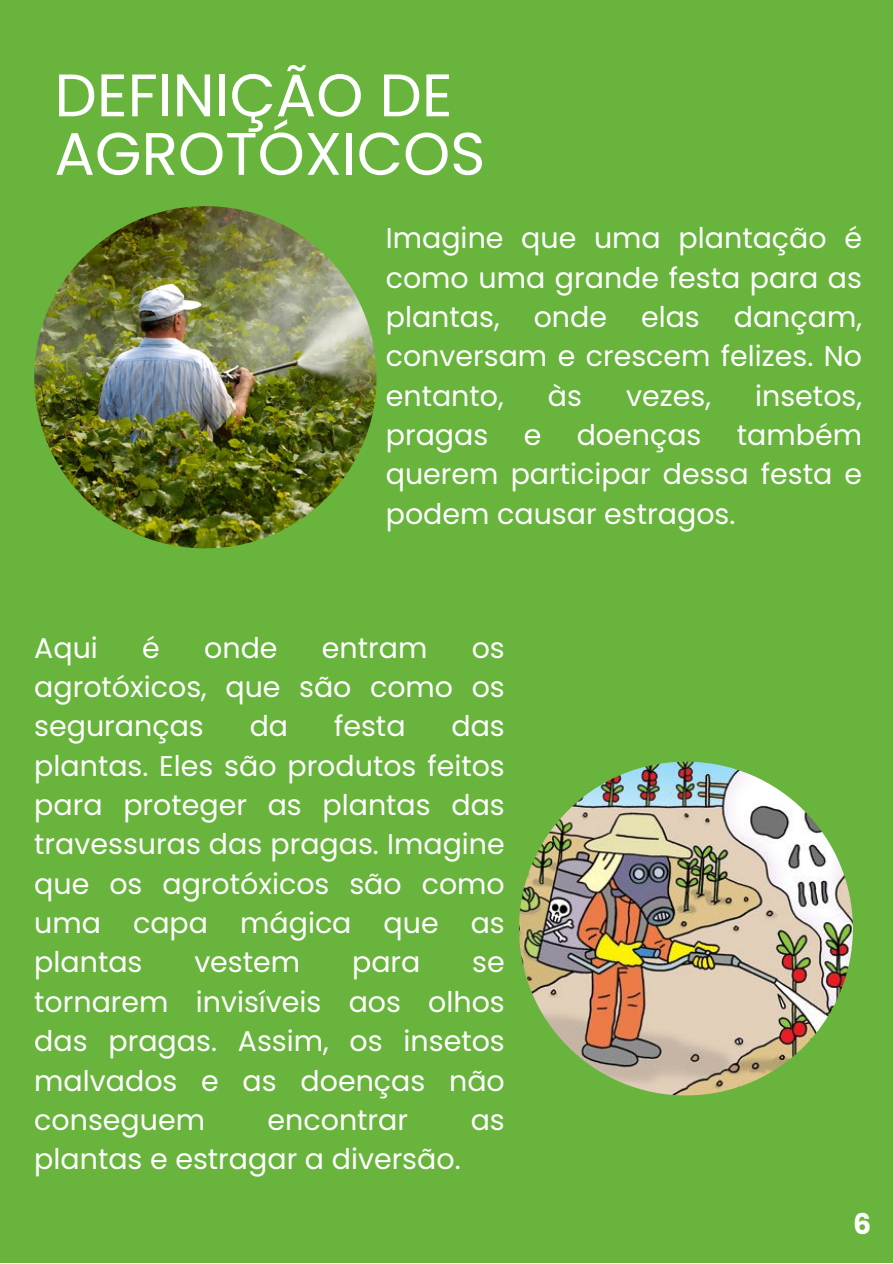
<style>
.page{position:relative;width:893px;height:1264px;background:#fff}
.page>*{position:absolute;margin:0;border:0;box-sizing:border-box;transform-origin:0 0}
.t1{font:60px "Poppins";color:#fff}
.t2{font:28.5px/39.3px "Poppins";color:#fff;text-align:justify}
.t3{font:700 28.5px "Poppins";color:#fff}
</style>
<div class="page">
<div style="left:0;top:0;width:892px;height:1262px;background:#68b43c"></div>
<img style="left:34px;top:206px;width:342px;height:342px;border-radius:50%">
<img style="left:519px;top:761px;width:333px;height:334px;border-radius:50%">
<p class="t1" style="left:54px;top:53px;width:399px">DEFINIÇÃO DE</p>
<p class="t1" style="left:54px;top:112px;width:432px">AGROTÓXICOS</p>
<p class="t2" style="left:386px;top:219px;width:478px">Imagine que uma plantação é como uma grande festa para as plantas, onde elas dançam, conversam e crescem felizes. No entanto,</p>
<p class="t2" style="left:548px;top:376px;width:36px">às</p>
<p class="t2" style="left:626px;top:376px;width:86px">vezes,</p>
<p class="t2" style="left:386px;top:376px;width:478px;text-indent:369px">insetos, pragas e doenças também querem participar dessa festa e podem causar estragos.</p>
<p class="t2" style="left:34px;top:628px;width:65px">Aqui</p>
<p class="t2" style="left:142px;top:628px;width:19px">é</p>
<p class="t2" style="left:204px;top:628px;width:75px">onde</p>
<p class="t2" style="left:322px;top:628px;width:107px">entram</p>
<p class="t2" style="left:34px;top:628px;width:472px;text-indent:437px">os agrotóxicos, que são como os seguranças</p>
<p class="t2" style="left:250px;top:706px;width:40px">da</p>
<p class="t2" style="left:334px;top:706px;width:73px">festa</p>
<p class="t2" style="left:34px;top:706px;width:472px;text-indent:417px">das plantas. Eles são produtos feitos para proteger as plantas das travessuras das pragas. Imagine que os agrotóxicos são como uma capa mágica que as plantas</p>
<p class="t2" style="left:194px;top:942px;width:107px">vestem</p>
<p class="t2" style="left:352px;top:942px;width:70px">para</p>
<p class="t2" style="left:34px;top:942px;width:472px;text-indent:438px">se tornarem invisíveis aos olhos das pragas. Assim, os insetos malvados e as doenças não conseguem</p>
<p class="t2" style="left:267px;top:1100px;width:142px">encontrar</p>
<p class="t2" style="left:470px;top:1100px;width:36px">as</p>
<p class="t2" style="left:34px;top:1139px;width:428px">plantas e estragar a diversão.</p>
<p class="t3" style="left:853px;top:1203px;width:20px">6</p>
</div>
